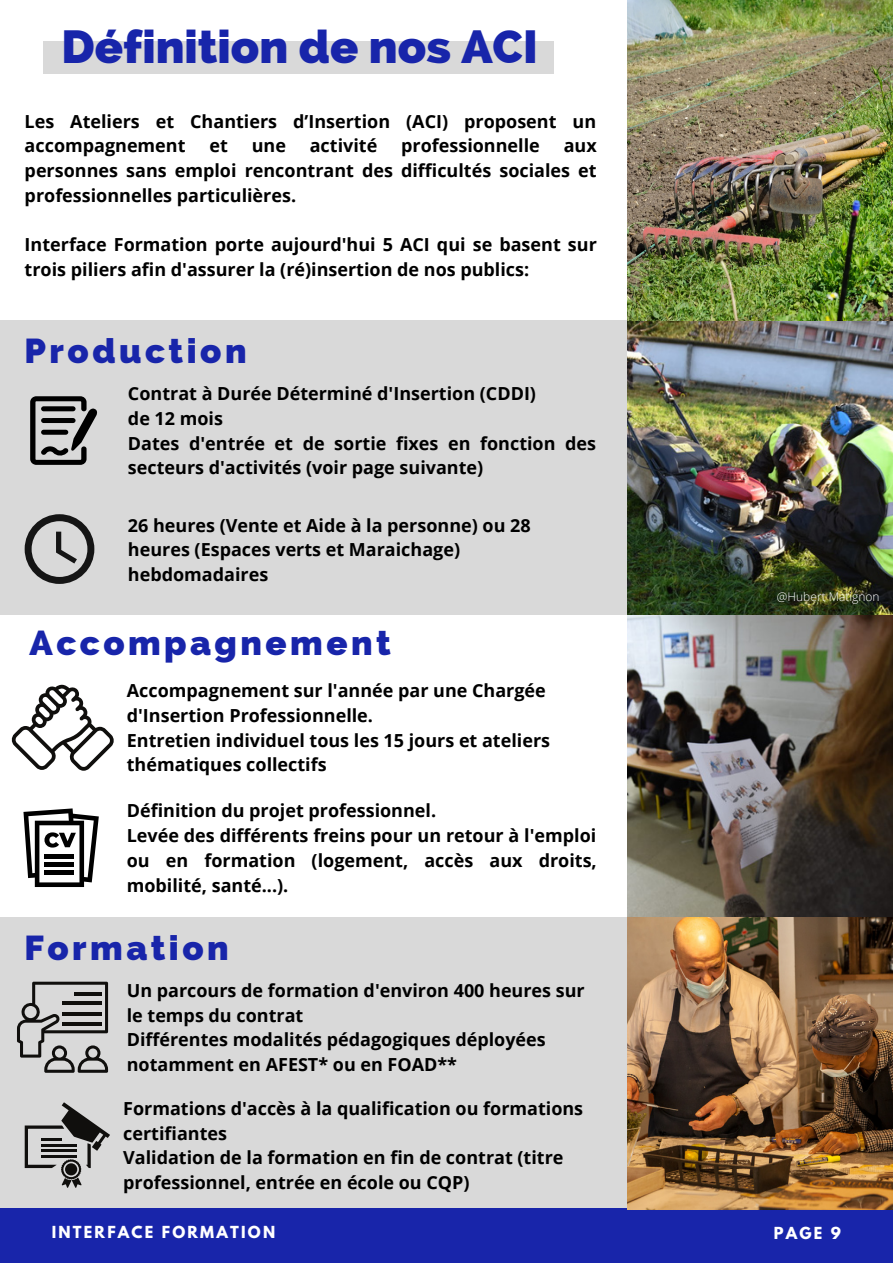
<style>
.page{position:relative;width:893px;height:1264px;background:#fff}
.page>*{position:absolute;margin:0;border:0;box-sizing:border-box;transform-origin:0 0}
.t1{font:800 46.5px "Raleway";color:#1825aa}
.t2{font:800 34.65px "Raleway";letter-spacing:.1em;color:#1825aa}
.t3{font:700 18px/24.8px "Open Sans";color:#000}
.t4{font:700 14.7px "League Spartan";letter-spacing:.15em;color:#fff}
.t5{font:13.2px "Libre Baskerville";letter-spacing:.15em;color:#fff}
.t6{font:300 12px "Open Sans";color:#fff}
</style>
<div class="page">
<div style="left:0;top:320px;width:892px;height:295px;background:#d9d9d9"></div>
<div style="left:0;top:917px;width:892px;height:294px;background:#d9d9d9"></div>
<div style="left:0;top:1208px;width:892px;height:54px;background:#1825aa"></div>
<img style="left:627px;top:0;width:265px;height:909px">
<img style="left:627px;top:909px;width:265px;height:299px">
<svg style="left:23px;top:808px;width:76px;height:79px"></svg>
<svg style="left:30px;top:396px;width:67px;height:69px"></svg>
<svg style="left:25px;top:514px;width:69px;height:70px"></svg>
<svg style="left:11px;top:684px;width:103px;height:86px"></svg>
<svg style="left:17px;top:981px;width:91px;height:91px"></svg>
<svg style="left:25px;top:1102px;width:85px;height:85px"></svg>
<hr style="left:41px;top:1154px;width:36px;height:3px;background:#100f0d">
<hr style="left:41px;top:1149px;width:36px;height:3px;background:#100f0d">
<hr style="left:41px;top:1144px;width:36px;height:2px;background:#100f0d">
<hr style="left:41px;top:1138px;width:21px;height:2px;background:#100f0d">
<div style="left:43px;top:42px;width:510px;height:32px;background:#d9d9d9"></div>
<h1 class="t1" style="left:62px;top:19px;width:477px">Définition de nos ACI</h1>
<p class="t3" style="left:25px;top:108px;width:573px">Les Ateliers et Chantiers d’Insertion (ACI) proposent un accompagnement</p>
<p class="t3" style="left:209px;top:133px;width:20px">et</p>
<p class="t3" style="left:252px;top:133px;width:36px">une</p>
<p class="t3" style="left:310px;top:133px;width:69px">activité</p>
<p class="t3" style="left:401px;top:133px;width:140px">professionnelle</p>
<p class="t3" style="left:25px;top:133px;width:573px;text-align:justify;text-indent:539px">aux personnes sans emploi rencontrant des difficultés sociales et professionnelles particulières.</p>
<p class="t3" style="left:25px;top:232px;width:573px">Interface Formation porte aujourd'hui 5 ACI qui se basent sur trois piliers afin d'assurer la (ré)insertion de nos publics:</p>
<h2 class="t2" style="left:25px;top:331px;width:223px">Production</h2>
<p class="t3" style="left:128px;top:380px;width:469px">Contrat à Durée Déterminé d'Insertion (CDDI)<br>de 12 mois<br>Dates d'entrée et de sortie fixes en fonction des secteurs d'activités (voir page suivante)</p>
<p class="t3" style="left:128px;top:512px;width:404px">26 heures (Vente et Aide à la personne) ou 28 heures (Espaces verts et Maraichage) hebdomadaires</p>
<h2 class="t2" style="left:30px;top:622px;width:362px">Accompagnement</h2>
<p class="t3" style="left:127px;top:678px;width:425px">Accompagnement sur l'année par une Chargée d'Insertion Professionnelle.<br>Entretien individuel tous les 15 jours et ateliers thématiques collectifs</p>
<p class="t3" style="left:127px;top:798px;width:471px">Définition du projet professionnel.<br>Levée des différents freins pour un retour à l'emploi ou en formation (logement, accès aux droits, mobilité, santé...).</p>
<h2 class="t2" style="left:25px;top:927px;width:206px">Formation</h2>
<p class="t3" style="left:127px;top:977px;width:459px">Un parcours de formation d'environ 400 heures sur le temps du contrat<br>Différentes modalités pédagogiques déployées notamment en AFEST* ou en FOAD**</p>
<p class="t3" style="left:123px;top:1095px;width:461px">Formations d'accès à la qualification ou formations certifiantes<br>Validation de la formation en fin de contrat (titre professionnel, entrée en école ou CQP)</p>
<p class="t6" style="left:777px;top:588px;width:104px">@Hubert Matignon</p>
<p class="t4" style="left:52px;top:1225px;width:225px">INTERFACE FORMATION</p>
<p class="t4" style="left:773px;top:1225px;width:69px">PAGE 9</p>
<p class="t5" style="left:770px;top:1230px;width:73px">PAGE 10</p>
</div>
